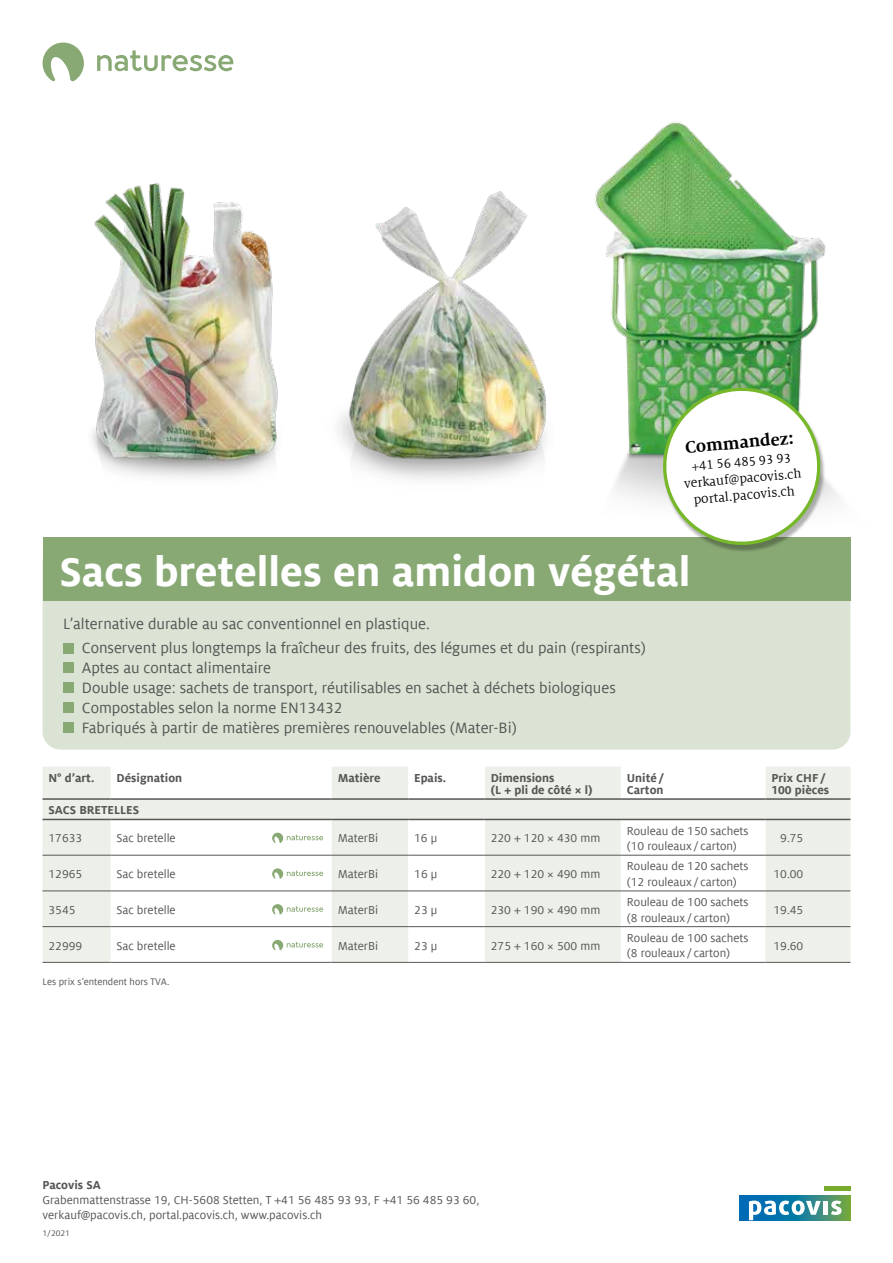
<style>
.page{position:relative;width:893px;height:1263px;background:#fff}
.page>*{position:absolute;margin:0;border:0;box-sizing:border-box;transform-origin:0 0}
.t1{font:700 45px "Milo Offc Pro";color:#fff}
.t2{font:700 18px "Milo Serif Offc Pro";color:#000}
.t3{font:16.5px/19.8px "Milo Offc Pro";color:#575756}
.t4{font:13.8px/16.6px "Milo Serif Offc Pro";color:#000;text-align:center}
.t5{font:12.75px/15.3px "Milo Offc Pro";color:#575756}
.t6{font:700 12.75px/12px "Milo Offc Pro";color:#575756}
.t7{font:10.5px "Milo Offc Pro";color:#575756}
.t8{font:9px "Milo Offc Pro";color:#575756}
</style>
<div class="page">
<img style="left:338px;top:191px;width:196px;height:289px">
<img style="left:92px;top:183px;width:186px;height:295px">
<img style="left:534px;top:121px;width:317px;height:450px">
<div style="left:43px;top:543px;width:807px;height:207px;background:#dbe4d4;border-radius:18px"></div>
<div style="left:63px;top:643px;width:11px;height:10px;background:#88a974"></div>
<div style="left:63px;top:662px;width:11px;height:11px;background:#88a974"></div>
<div style="left:63px;top:682px;width:11px;height:11px;background:#88a974"></div>
<div style="left:63px;top:702px;width:11px;height:11px;background:#88a974"></div>
<div style="left:63px;top:722px;width:11px;height:11px;background:#88a974"></div>
<div style="left:43px;top:537px;width:807px;height:64px;background:#88a974"></div>
<div style="left:43px;top:767px;width:807px;height:159px;background:#ecf0e8"></div>
<svg style="left:111px;top:767px;width:654px;height:159px"></svg>
<hr style="left:43px;top:855px;width:68px;height:1px;background:#575756">
<hr style="left:111px;top:855px;width:221px;height:1px;background:#575756">
<hr style="left:332px;top:855px;width:76px;height:1px;background:#575756">
<hr style="left:408px;top:855px;width:77px;height:1px;background:#575756">
<hr style="left:485px;top:855px;width:136px;height:1px;background:#575756">
<hr style="left:621px;top:855px;width:144px;height:1px;background:#575756">
<hr style="left:765px;top:855px;width:85px;height:1px;background:#575756">
<hr style="left:43px;top:891px;width:68px;height:1px;background:#575756">
<hr style="left:111px;top:891px;width:221px;height:1px;background:#575756">
<hr style="left:332px;top:891px;width:76px;height:1px;background:#575756">
<hr style="left:408px;top:891px;width:77px;height:1px;background:#575756">
<hr style="left:485px;top:891px;width:136px;height:1px;background:#575756">
<hr style="left:621px;top:891px;width:144px;height:1px;background:#575756">
<hr style="left:765px;top:891px;width:85px;height:1px;background:#575756">
<hr style="left:43px;top:926px;width:68px;height:1px;background:#575756">
<hr style="left:111px;top:926px;width:221px;height:1px;background:#575756">
<hr style="left:332px;top:926px;width:76px;height:1px;background:#575756">
<hr style="left:408px;top:926px;width:77px;height:1px;background:#575756">
<hr style="left:485px;top:926px;width:136px;height:1px;background:#575756">
<hr style="left:621px;top:926px;width:144px;height:1px;background:#575756">
<hr style="left:765px;top:926px;width:85px;height:1px;background:#575756">
<hr style="left:43px;top:962px;width:68px;height:1px;background:#575756">
<hr style="left:111px;top:962px;width:221px;height:1px;background:#575756">
<hr style="left:332px;top:962px;width:76px;height:1px;background:#575756">
<hr style="left:408px;top:962px;width:77px;height:1px;background:#575756">
<hr style="left:485px;top:962px;width:136px;height:1px;background:#575756">
<hr style="left:621px;top:962px;width:144px;height:1px;background:#575756">
<hr style="left:765px;top:962px;width:85px;height:1px;background:#575756">
<hr style="left:43px;top:798px;width:68px;height:2px;background:#575756">
<hr style="left:111px;top:798px;width:221px;height:2px;background:#575756">
<hr style="left:332px;top:798px;width:76px;height:2px;background:#575756">
<hr style="left:408px;top:798px;width:77px;height:2px;background:#575756">
<hr style="left:485px;top:798px;width:136px;height:2px;background:#575756">
<hr style="left:621px;top:798px;width:144px;height:2px;background:#575756">
<hr style="left:765px;top:798px;width:85px;height:2px;background:#575756">
<hr style="left:43px;top:819px;width:68px;height:1px;background:#575756">
<hr style="left:111px;top:819px;width:221px;height:1px;background:#575756">
<hr style="left:332px;top:819px;width:76px;height:1px;background:#575756">
<hr style="left:408px;top:819px;width:77px;height:1px;background:#575756">
<hr style="left:485px;top:819px;width:136px;height:1px;background:#575756">
<hr style="left:621px;top:819px;width:144px;height:1px;background:#575756">
<hr style="left:765px;top:819px;width:85px;height:1px;background:#575756">
<svg style="left:272px;top:833px;width:51px;height:10px"></svg>
<svg style="left:272px;top:868px;width:51px;height:11px"></svg>
<svg style="left:272px;top:904px;width:51px;height:10px"></svg>
<svg style="left:43px;top:927px;width:807px;height:35px"></svg>
<img style="left:655px;top:381px;width:180px;height:170px">
<svg style="left:660px;top:384px;width:164px;height:164px"></svg>
<svg style="left:42px;top:42px;width:192px;height:40px"></svg>
<svg style="left:740px;top:1195px;width:110px;height:25px"></svg>
<hr style="left:823px;top:1186px;width:27px;height:4px;background:#79ac2c">
<svg style="left:749px;top:1200px;width:72px;height:20px"></svg>
<div style="left:823px;top:1201px;width:5px;height:14px;background:#fff"></div>
<svg style="left:831px;top:1200px;width:10px;height:15px"></svg>
<h2 class="t2" style="left:684px;top:437px;width:110px;rotate:-5deg">Commandez:</h2>
<p class="t4" style="left:682px;top:459px;width:119px;rotate:-5deg">+41 56 485 93 93 verkauf@pacovis.ch portal.pacovis.ch</p>
<h1 class="t1" style="left:60px;top:546px;width:632px">Sacs bretelles en amidon végétal</h1>
<p class="t3" style="left:82px;top:612px;width:566px;line-height:24px;text-indent:-19px">L’alternative durable au sac conventionnel en plastique.<br>Conservent plus longtemps la fraîcheur des fruits, des légumes et du pain (respirants)</p>
<p class="t3" style="left:82px;top:658px;width:535px">Aptes au contact alimentaire<br>Double usage: sachets de transport, réutilisables en sachet à déchets biologiques Compostables selon la norme EN13432<br>Fabriqués à partir de matières premières renouvelables (Mater-Bi)</p>
<p class="t6" style="left:49px;top:772px;width:48px">N° d’art.</p>
<p class="t6" style="left:117px;top:772px;width:67px">Désignation</p>
<p class="t6" style="left:338px;top:772px;width:44px">Matière</p>
<p class="t6" style="left:414px;top:772px;width:33px">Epais.</p>
<p class="t6" style="left:491px;top:772px;width:103px">Dimensions<br>(L + pli de côté × l)</p>
<p class="t6" style="left:627px;top:772px;width:39px">Unité/<br>Carton</p>
<p class="t6" style="left:771px;top:772px;width:59px">Prix CHF/<br>100 pièces</p>
<p class="t6" style="left:49px;top:804px;width:92px">SACS BRETELLES</p>
<p class="t5" style="left:49px;top:831px;width:35px">17633</p>
<p class="t5" style="left:117px;top:831px;width:61px">Sac bretelle</p>
<p class="t5" style="left:338px;top:831px;width:42px">MaterBi</p>
<p class="t5" style="left:414px;top:831px;width:25px">16 µ</p>
<p class="t5" style="left:491px;top:831px;width:111px">220 + 120 × 430 mm</p>
<p class="t5" style="left:627px;top:823px;width:123px">Rouleau de 150 sachets (10 rouleaux / carton)</p>
<p class="t5" style="left:780px;top:831px;width:25px">9.75</p>
<p class="t5" style="left:49px;top:866px;width:35px">12965</p>
<p class="t5" style="left:117px;top:866px;width:61px">Sac bretelle</p>
<p class="t5" style="left:338px;top:866px;width:42px">MaterBi</p>
<p class="t5" style="left:414px;top:866px;width:25px">16 µ</p>
<p class="t5" style="left:491px;top:866px;width:111px">220 + 120 × 490 mm</p>
<p class="t5" style="left:627px;top:859px;width:123px">Rouleau de 120 sachets (12 rouleaux / carton)</p>
<p class="t5" style="left:773px;top:866px;width:31px">10.00</p>
<p class="t5" style="left:49px;top:902px;width:29px">3545</p>
<p class="t5" style="left:117px;top:902px;width:61px">Sac bretelle</p>
<p class="t5" style="left:338px;top:902px;width:42px">MaterBi</p>
<p class="t5" style="left:414px;top:902px;width:25px">23 µ</p>
<p class="t5" style="left:491px;top:902px;width:111px">230 + 190 × 490 mm</p>
<p class="t5" style="left:627px;top:895px;width:123px">Rouleau de 100 sachets (8 rouleaux / carton)</p>
<p class="t5" style="left:773px;top:902px;width:31px">19.45</p>
<p class="t5" style="left:49px;top:938px;width:35px">22999</p>
<p class="t5" style="left:117px;top:938px;width:61px">Sac bretelle</p>
<p class="t5" style="left:338px;top:938px;width:42px">MaterBi</p>
<p class="t5" style="left:414px;top:938px;width:25px">23 µ</p>
<p class="t5" style="left:491px;top:938px;width:111px">275 + 160 × 500 mm</p>
<p class="t5" style="left:627px;top:930px;width:123px">Rouleau de 100 sachets (8 rouleaux / carton)</p>
<p class="t5" style="left:773px;top:938px;width:31px">19.60</p>
<p class="t7" style="left:43px;top:976px;width:128px">Les prix s’entendent hors TVA.</p>
<p class="t6" style="left:43px;top:1178px;width:60px">Pacovis SA</p>
<p class="t5" style="left:43px;top:1192px;width:438px">Grabenmattenstrasse 19, CH-5608 Stetten, T +41 56 485 93 93, F +41 56 485 93 60, verkauf@pacovis.ch, portal.pacovis.ch, www.pacovis.ch</p>
<p class="t8" style="left:43px;top:1228px;width:29px">1/2021</p>
</div>
